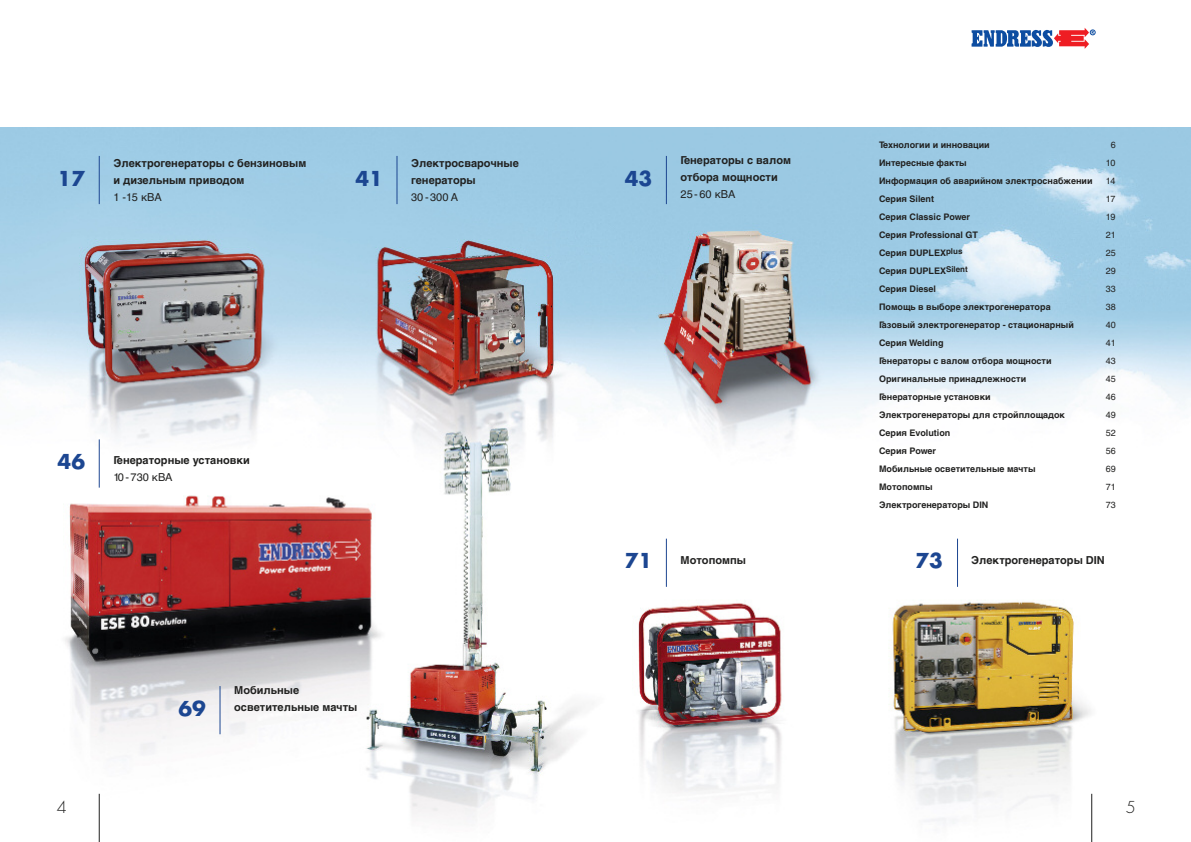
<style>
.page{position:relative;width:1191px;height:842px;background:#fff}
.page>*{position:absolute;margin:0;border:0;box-sizing:border-box;transform-origin:0 0}
.t1{font:700 20px "Futura";color:#1c4691}
.t2{font:300 16px "Futura";color:#212120}
.t3{font:700 11px/17px "Helvetica Cyr";color:#212120}
.t4{font:700 9px "Helvetica Cyr";color:#212120}
.t5{font:9px "Helvetica Cyr Upright";color:#212120}
.s1{font-family:"Helvetica Cyr Upright";font-weight:400}
</style>
<div class="page">
<img style="left:0;top:128px;width:1191px;height:714px">
<svg style="left:971px;top:28px;width:124px;height:21px"></svg>
<hr style="left:99px;top:156px;width:1px;height:48px;background:#1c4691">
<hr style="left:397px;top:156px;width:1px;height:48px;background:#1c4691">
<hr style="left:666px;top:156px;width:1px;height:48px;background:#1c4691">
<hr style="left:99px;top:439px;width:1px;height:49px;background:#1c4691">
<hr style="left:220px;top:686px;width:1px;height:48px;background:#1c4691">
<hr style="left:666px;top:539px;width:1px;height:48px;background:#1c4691">
<hr style="left:957px;top:539px;width:1px;height:48px;background:#1c4691">
<hr style="left:99px;top:794px;width:1px;height:48px;background:#212120">
<hr style="left:1091px;top:794px;width:1px;height:48px;background:#212120">
<p class="t3" style="left:411px;top:155px;width:109px">Электросварочные генераторы<br><span class="s1">30 -300 A</span></p>
<p class="t3" style="left:680px;top:152px;width:112px">Генераторы с валом отбора мощности<br><span class="s1">25- 60 кВА</span></p>
<p class="t3" style="left:113px;top:155px;width:194px">Электрогенераторы с бензиновым и дизельным приводом<br><span class="s1">1 -15 кВА</span></p>
<p class="t1" style="left:58px;top:169px;width:29px">17</p>
<p class="t1" style="left:355px;top:169px;width:29px">41</p>
<p class="t1" style="left:625px;top:169px;width:29px">43</p>
<p class="t1" style="left:58px;top:452px;width:29px">46</p>
<p class="t3" style="left:113px;top:453px;width:138px">Генераторные установки<br><span class="s1">10 -730 кВА</span></p>
<p class="t4" style="left:879px;top:142px;width:112px">Технологии и инновации</p>
<p class="t5" style="left:1111px;top:142px;width:7px">6</p>
<p class="t4" style="left:879px;top:160px;width:89px">Интересные факты</p>
<p class="t5" style="left:1106px;top:160px;width:11px">10</p>
<p class="t4" style="left:879px;top:178px;width:215px">Информация об аварийном электроснабжении</p>
<p class="t5" style="left:1106px;top:178px;width:11px">14</p>
<p class="t4" style="left:879px;top:196px;width:56px">Серия Silent</p>
<p class="t5" style="left:1106px;top:196px;width:11px">17</p>
<p class="t4" style="left:879px;top:214px;width:92px">Серия Classic Power</p>
<p class="t5" style="left:1106px;top:214px;width:11px">19</p>
<p class="t4" style="left:879px;top:232px;width:100px">Серия Professional GT</p>
<p class="t5" style="left:1106px;top:232px;width:12px">21</p>
<p class="t4" style="left:879px;top:250px;width:85px">Серия DUPLEX<sup>plus</sup></p>
<p class="t5" style="left:1106px;top:250px;width:12px">25</p>
<p class="t4" style="left:879px;top:268px;width:90px">Серия DUPLEX<sup>Silent</sup></p>
<p class="t5" style="left:1106px;top:268px;width:12px">29</p>
<p class="t4" style="left:879px;top:286px;width:59px">Серия Diesel</p>
<p class="t5" style="left:1106px;top:286px;width:12px">33</p>
<p class="t4" style="left:879px;top:304px;width:173px">Помощь в выборе электрогенератора</p>
<p class="t5" style="left:1106px;top:304px;width:12px">38</p>
<p class="t4" style="left:879px;top:322px;width:196px">Газовый электрогенератор - стационарный</p>
<p class="t5" style="left:1106px;top:322px;width:12px">40</p>
<p class="t4" style="left:879px;top:340px;width:66px">Серия Welding</p>
<p class="t5" style="left:1106px;top:340px;width:12px">41</p>
<p class="t4" style="left:879px;top:358px;width:174px">Генераторы с валом отбора мощности</p>
<p class="t5" style="left:1106px;top:358px;width:12px">43</p>
<p class="t4" style="left:879px;top:376px;width:149px">Оригинальные принадлежности</p>
<p class="t5" style="left:1106px;top:376px;width:12px">45</p>
<p class="t4" style="left:879px;top:394px;width:113px">Генераторные установки</p>
<p class="t5" style="left:1106px;top:394px;width:12px">46</p>
<p class="t4" style="left:879px;top:412px;width:188px">Электрогенераторы для стройплощадок</p>
<p class="t5" style="left:1106px;top:412px;width:12px">49</p>
<p class="t4" style="left:879px;top:430px;width:73px">Серия Evolution</p>
<p class="t5" style="left:1106px;top:430px;width:12px">52</p>
<p class="t4" style="left:879px;top:448px;width:58px">Серия Power</p>
<p class="t5" style="left:1106px;top:448px;width:12px">56</p>
<p class="t4" style="left:879px;top:466px;width:158px">Мобильные осветительные мачты</p>
<p class="t5" style="left:1106px;top:466px;width:12px">69</p>
<p class="t4" style="left:879px;top:484px;width:55px">Мотопомпы</p>
<p class="t5" style="left:1106px;top:484px;width:12px">71</p>
<p class="t4" style="left:879px;top:502px;width:111px">Электрогенераторы DIN</p>
<p class="t5" style="left:1106px;top:502px;width:12px">73</p>
<p class="t1" style="left:178px;top:699px;width:29px">69</p>
<p class="t3" style="left:234px;top:683px;width:125px">Мобильные осветительные мачты</p>
<p class="t1" style="left:625px;top:552px;width:29px">71</p>
<p class="t1" style="left:915px;top:552px;width:29px">73</p>
<p class="t3" style="left:680px;top:552px;width:67px">Moтопомпы</p>
<p class="t3" style="left:971px;top:552px;width:135px">Электрогенераторы DIN</p>
<p class="t2" style="left:57px;top:799px;width:11px">4</p>
<p class="t2" style="left:1125px;top:799px;width:11px">5</p>
</div>
